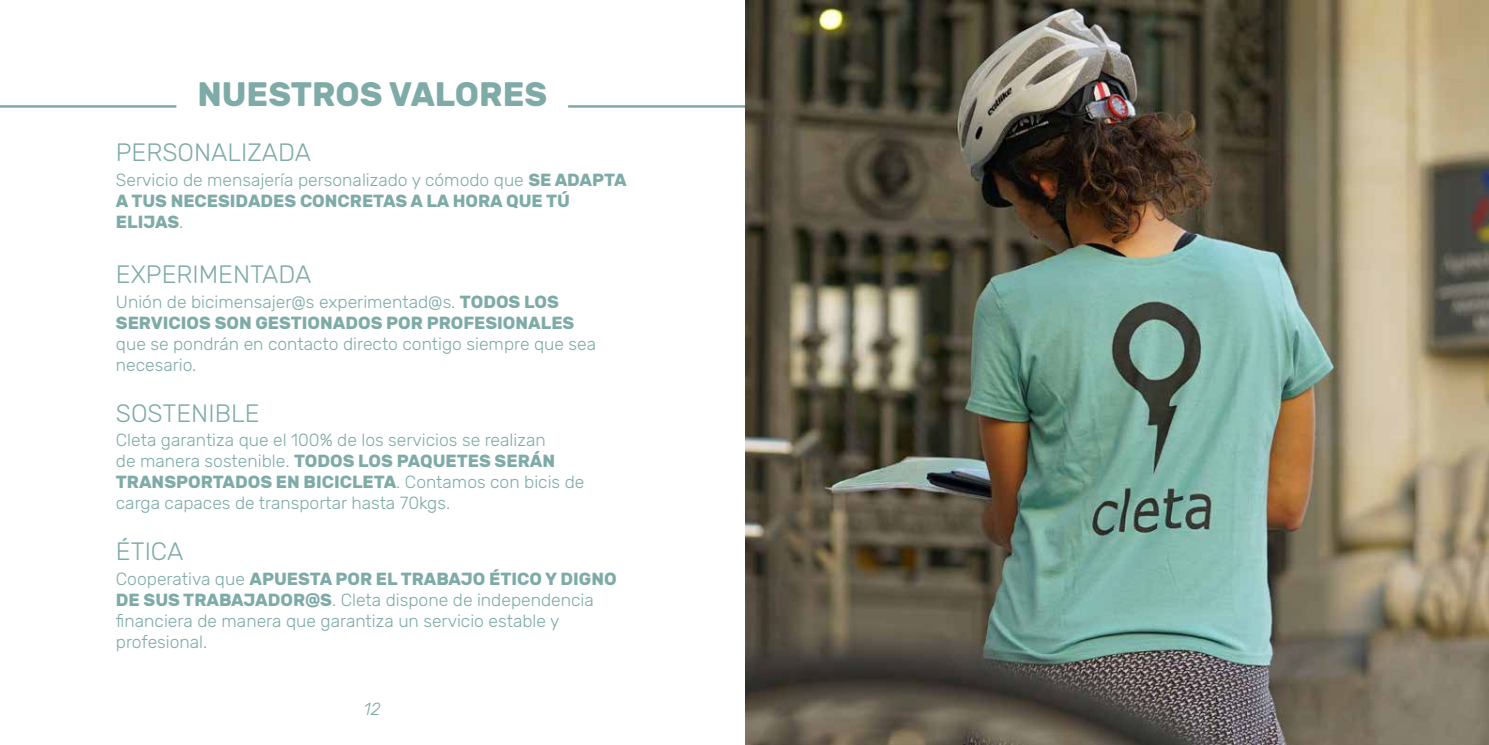
<style>
.page{position:relative;width:1489px;height:745px;background:#fff}
.page>*{position:absolute;margin:0;border:0;box-sizing:border-box;transform-origin:0 0}
.t1{font:700 33.75px "Rubik";color:#7eaba7}
.t2{font:300 25px "Rubik";color:#7eaba7}
.t3{font:300 17.5px/21px "Rubik";color:#7eaba7}
.t4{font:700 17.5px/21px "Rubik";color:#7eaba7}
.t5{font:italic 300 17.5px "Rubik";color:#7eaba7}
.s1{font-weight:300}
.s2{font-weight:700}
</style>
<div class="page">
<hr style="left:0;top:105px;width:176px;height:3px;background:#7eaba7">
<hr style="left:568px;top:105px;width:177px;height:3px;background:#7eaba7">
<img style="left:745px;top:0;width:743px;height:744px">
<h1 class="t1" style="left:197px;top:75px;width:351px">NUESTROS VALORES</h1>
<h2 class="t2" style="left:116px;top:138px;width:197px">PERSONALIZADA</h2>
<p class="t4" style="left:116px;top:170px;width:512px"><span class="s1">Servicio de mensajería personalizado y cómodo que</span> SE ADAPTA<br>A TUS NECESIDADES CONCRETAS A LA HORA QUE TÚ<br>ELIJAS<span class="s1">.</span></p>
<h2 class="t2" style="left:116px;top:260px;width:197px">EXPERIMENTADA</h2>
<p class="t4" style="left:116px;top:291px;width:460px"><span class="s1">Unión de bicimensajer@s experimentad@s.</span> TODOS LOS<br>SERVICIOS SON GESTIONADOS POR PROFESIONALES</p>
<p class="t3" style="left:116px;top:333px;width:482px">que se pondrán en contacto directo contigo siempre que sea necesario.</p>
<h2 class="t2" style="left:116px;top:399px;width:145px">SOSTENIBLE</h2>
<p class="t3" style="left:116px;top:430px;width:470px">Cleta garantiza que el 100% de los servicios se realizan<br>de manera sostenible. <span class="s2">TODOS LOS PAQUETES SERÁN TRANSPORTADOS EN BICICLETA</span>. Contamos con bicis de carga capaces de transportar hasta 70kgs.</p>
<h2 class="t2" style="left:116px;top:537px;width:69px">ÉTICA</h2>
<p class="t3" style="left:116px;top:568px;width:502px">Cooperativa que <span class="s2">APUESTA POR EL TRABAJO ÉTICO Y DIGNO DE SUS TRABAJADOR@S</span>. Cleta dispone de independencia financiera de manera que garantiza un servicio estable y profesional.</p>
<p class="t5" style="left:364px;top:698px;width:18px">12</p>
</div>
